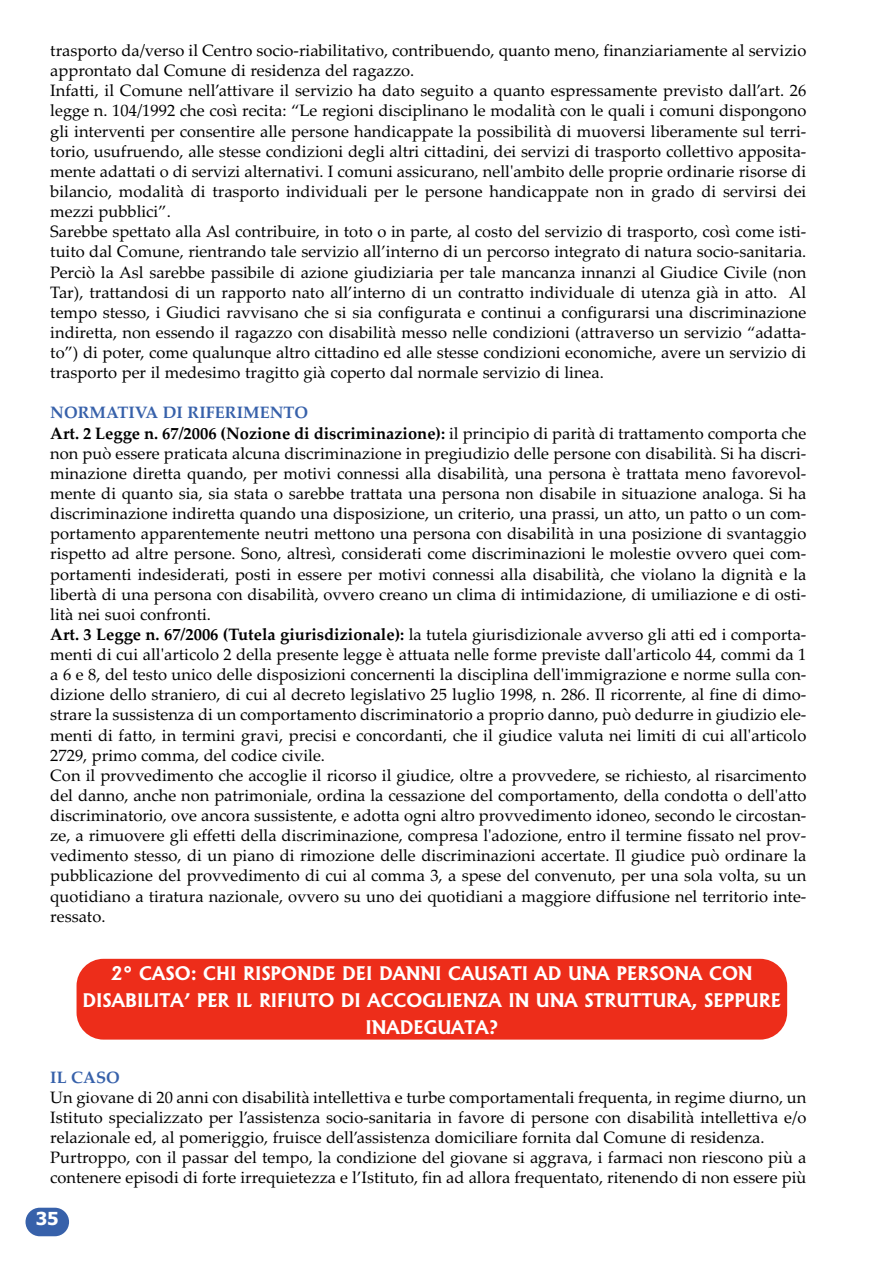
<style>
.page{position:relative;width:893px;height:1263px;background:#fff}
.page>*{position:absolute;margin:0;border:0;box-sizing:border-box;transform-origin:0 0}
.t1{font:700 18px/27px "Albertus";color:#fff;text-align:center}
.t2{font:700 18px "Tahoma";color:#fff}
.t3{font:16.5px/20.1px "Palatino Linotype";color:#000}
.t4{font:700 16.5px "Palatino Linotype";color:#3761aa}
.s1{font-weight:700;color:#3761aa}
.s2{font-weight:700}
</style>
<div class="page">
<div style="left:26px;top:1208px;width:43px;height:28px;background:#3761aa;border-radius:14px"></div>
<div style="left:77px;top:959px;width:710px;height:80px;background:#ed2d1a;border-radius:27px"></div>
<p class="t3" style="left:50px;top:40px;width:758px">trasporto da/verso il Centro socio-riabilitativo, contribuendo, quanto meno, finanziariamente al servizio approntato dal Comune di residenza del ragazzo.<br>Infatti, il Comune nell’attivare il servizio ha dato seguito a quanto espressamente previsto dall’art. 26 legge n. 104/1992 che così recita: “Le regioni disciplinano le modalità con le quali i comuni dispongono gli interventi per consentire alle persone handicappate la possibilità di muoversi liberamente sul terri&shy;torio, usufruendo, alle stesse condizioni degli altri cittadini, dei servizi di trasporto collettivo apposita&shy;mente adattati o di servizi alternativi. I comuni assicurano, nell'ambito delle proprie ordinarie risorse di bilancio, modalità di trasporto individuali per le persone handicappate non in grado di servirsi dei mezzi pubblici”.<br>Sarebbe spettato alla Asl contribuire, in toto o in parte, al costo del servizio di trasporto, così come isti&shy;tuito dal Comune, rientrando tale servizio all’interno di un percorso integrato di natura socio-sanitaria.<br>Perciò la Asl sarebbe passibile di azione giudiziaria per tale mancanza innanzi al Giudice Civile (non Tar), trattandosi di un rapporto nato all’interno di un contratto individuale di utenza già in atto. Al tempo stesso, i Giudici ravvisano che si sia configurata e continui a configurarsi una discriminazione indiretta, non essendo il ragazzo con disabilità messo nelle condizioni (attraverso un servizio “adatta&shy;to”) di poter, come qualunque altro cittadino ed alle stesse condizioni economiche, avere un servizio di trasporto per il medesimo tragitto già coperto dal normale servizio di linea.</p>
<p class="t3" style="left:50px;top:403px;width:758px"><span class="s1">NORMATIVA DI RIFERIMENTO<br></span><span class="s2">Art. 2 Legge n. 67/2006 (Nozione di discriminazione):</span> il principio di parità di trattamento comporta che non può essere praticata alcuna discriminazione in pregiudizio delle persone con disabilità. Si ha discri&shy;minazione diretta quando, per motivi connessi alla disabilità, una persona è trattata meno favorevol&shy;mente di quanto sia, sia stata o sarebbe trattata una persona non disabile in situazione analoga. Si ha discriminazione indiretta quando una disposizione, un criterio, una prassi, un atto, un patto o un com&shy;portamento apparentemente neutri mettono una persona con disabilità in una posizione di svantaggio rispetto ad altre persone. Sono, altresì, considerati come discriminazioni le molestie ovvero quei com&shy;portamenti indesiderati, posti in essere per motivi connessi alla disabilità, che violano la dignità e la libertà di una persona con disabilità, ovvero creano un clima di intimidazione, di umiliazione e di osti&shy;lità nei suoi confronti.<br><span class="s2">Art. 3 Legge n. 67/2006 (Tutela giurisdizionale):</span> la tutela giurisdizionale avverso gli atti ed i comporta&shy;menti di cui all'articolo 2 della presente legge è attuata nelle forme previste dall'articolo 44, commi da 1 a 6 e 8, del testo unico delle disposizioni concernenti la disciplina dell'immigrazione e norme sulla con&shy;dizione dello straniero, di cui al decreto legislativo 25 luglio 1998, n. 286. Il ricorrente, al fine di dimo&shy;strare la sussistenza di un comportamento discriminatorio a proprio danno, può dedurre in giudizio ele&shy;menti di fatto, in termini gravi, precisi e concordanti, che il giudice valuta nei limiti di cui all'articolo 2729, primo comma, del codice civile.<br>Con il provvedimento che accoglie il ricorso il giudice, oltre a provvedere, se richiesto, al risarcimento del danno, anche non patrimoniale, ordina la cessazione del comportamento, della condotta o dell'atto discriminatorio, ove ancora sussistente, e adotta ogni altro provvedimento idoneo, secondo le circostan&shy;ze, a rimuovere gli effetti della discriminazione, compresa l'adozione, entro il termine fissato nel prov&shy;vedimento stesso, di un piano di rimozione delle discriminazioni accertate. Il giudice può ordinare la pubblicazione del provvedimento di cui al comma 3, a spese del convenuto, per una sola volta, su un quotidiano a tiratura nazionale, ovvero su uno dei quotidiani a maggiore diffusione nel territorio inte&shy;ressato.</p>
<p class="t1" style="left:83px;top:960px;width:700px">2° CASO: CHI RISPONDE DEI DANNI CAUSATI AD UNA PERSONA CON<br>DISABILITA’ PER IL RIFIUTO DI ACCOGLIENZA IN UNA STRUTTURA, SEPPURE<br>INADEGUATA?</p>
<p class="t4" style="left:50px;top:1067px;width:71px">IL CASO</p>
<p class="t3" style="left:50px;top:1087px;width:758px">Un giovane di 20 anni con disabilità intellettiva e turbe comportamentali frequenta, in regime diurno, un Istituto specializzato per l’assistenza socio-sanitaria in favore di persone con disabilità intellettiva e/o relazionale ed, al pomeriggio, fruisce dell’assistenza domiciliare fornita dal Comune di residenza.<br>Purtroppo, con il passar del tempo, la condizione del giovane si aggrava, i farmaci non riescono più a contenere episodi di forte irrequietezza e l’Istituto, fin ad allora frequentato, ritenendo di non essere più</p>
<p class="t2" style="left:36px;top:1208px;width:24px">35</p>
</div>
